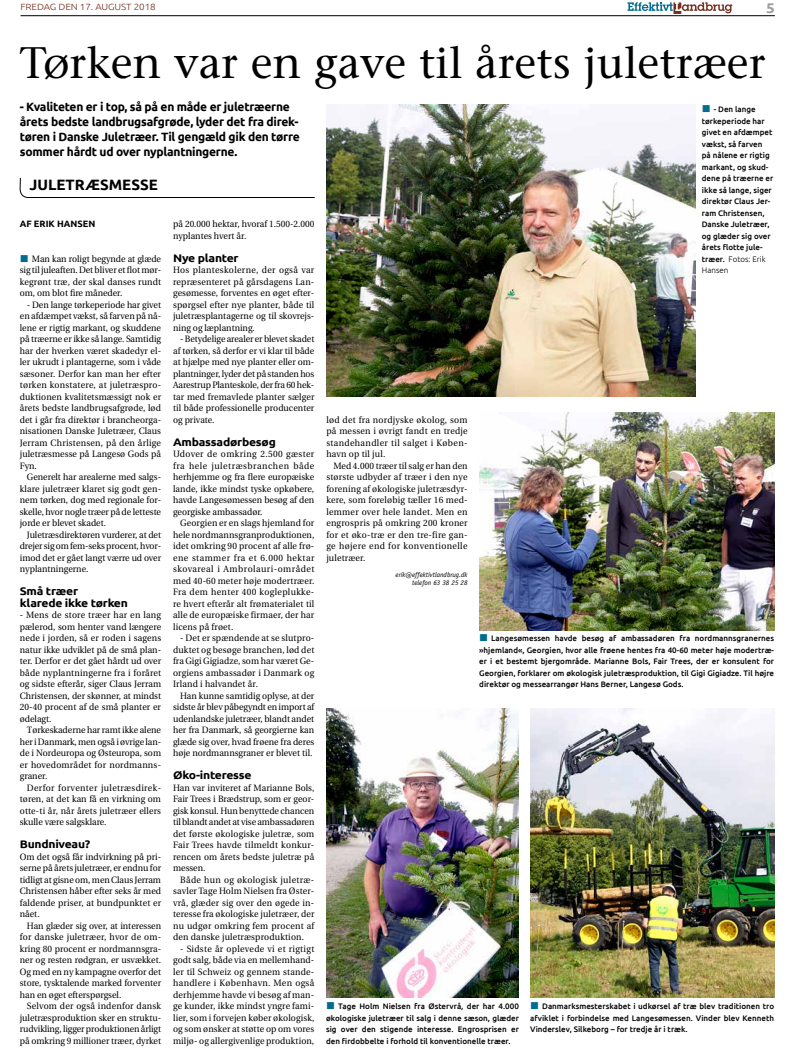
<style>
.page{position:relative;width:794px;height:1049px;background:#fff}
.page>*{position:absolute;margin:0;border:0;box-sizing:border-box;transform-origin:0 0}
.t1{font:500 44px "Stone Serif Std";color:#000}
.t2{font:700 15px "Ubuntu";color:#000}
.t3{font:700 14px "Ubuntu";color:#9d9d9c;scale:1.1 1}
.t4{font:700 12px/15px "Ubuntu";letter-spacing:-.02em;color:#000}
.t5{font:700 11px/11.5px "Ubuntu";letter-spacing:-.02em;color:#000;scale:1.1 1}
.t6{font:9.2px/11.5px "Utopia";letter-spacing:.005em;color:#000;text-align:justify;scale:.95 1}
.t7{font:700 9.2px "Ubuntu";color:#000}
.t8{font:300 9px "Ubuntu";letter-spacing:-.01em;color:#752f21;scale:1.1 1}
.t9{font:500 8px/11.5px "Ubuntu";color:#000;text-align:justify}
.t10{font:italic 7px/8px "Officina Sans";color:#000;text-align:right}
.s1{color:#006d90}
.s2{font-weight:300}
</style>
<div class="page">
<hr style="left:21px;top:15px;width:754px;height:1px;background:#000">
<svg style="left:627px;top:2px;width:105px;height:12px"></svg>
<img style="left:326px;top:105px;width:369px;height:292px">
<svg style="left:20px;top:177px;width:295px;height:21px"></svg>
<img style="left:479px;top:412px;width:295px;height:219px">
<img style="left:326px;top:708px;width:193px;height:289px">
<img style="left:530px;top:708px;width:244px;height:289px">
<p class="t8" style="left:21px;top:2px;width:124px">FREDAG DEN 17. AUGUST 2018</p>
<h3 class="t3" style="left:766px;top:-1px;width:9px">5</h3>
<h1 class="t1" style="left:20px;top:36px;width:747px">Tørken var en gave til årets juletræer</h1>
<h3 class="t4" style="left:20px;top:99px;width:281px">- Kvaliteten er i top, så på en måde er juletræerne årets bedste landbrugsafgrøde, lyder det fra direk&shy;tøren i Danske Juletræer. Til gengæld gik den tørre sommer hårdt ud over nyplantningerne.</h3>
<p class="t9" style="left:702px;top:103px;width:73px;text-align:left"><span class="s1">■</span> - Den lange tørkeperiode har givet en afdæmpet vækst, så farven på nålene er rigtig markant, og skud&shy;dene på træerne er ikke så lange, siger direktør Claus Jer&shy;ram Christensen,<br>Danske Juletræer, og glæder sig over årets flotte jule&shy;træer. <span class="s2">Fotos: Erik<br>Hansen</span></p>
<h2 class="t2" style="left:30px;top:176px;width:130px">JULETRÆSMESSE</h2>
<p class="t6" style="left:173px;top:219px;width:150px">på 20.000 hektar, hvoraf 1.500-2.000 nyplantes hvert år.</p>
<p class="t5" style="left:173px;top:252px;width:61px">Nye planter</p>
<p class="t6" style="left:173px;top:265px;width:150px">Hos planteskolerne, der også var repræsenteret på gårsdagens Lan&shy;gesømesse, forventes en øget efter&shy;spørgsel efter nye planter, både til juletræsplantagerne og til skovrejs&shy;ning og læplantning.</p>
<p class="t6" style="left:173px;top:334px;width:150px;text-indent:7px">- Betydelige arealer er blevet skadet af tørken, så derfor er vi klar til både at hjælpe med nye planter eller om&shy;plantninger, lyder det på standen hos Aarestrup Planteskole, der fra 60 hek&shy;tar med fremavlede planter sælger til både professionelle producenter og private.</p>
<p class="t5" style="left:173px;top:436px;width:95px">Ambassadørbesøg</p>
<p class="t6" style="left:173px;top:449px;width:150px">Udover de omkring 2.500 gæster fra hele juletræsbranchen både herhjemme og fra flere europæiske lande, ikke mindst tyske opkøbere, havde Langesømessen besøg af den georgiske ambassadør.</p>
<p class="t6" style="left:173px;top:518px;width:150px;text-indent:7px">Georgien er en slags hjemland for hele nordmannsgranproduktionen, idet omkring 90 procent af alle frø&shy;ene stammer fra et 6.000 hektar skovareal i Ambrolauri-området med 40-60 meter høje modertræer.<br>Fra dem henter 400 kogleplukke&shy;re hvert efterår alt frømaterialet til alle de europæiske firmaer, der har licens på frøet.</p>
<p class="t6" style="left:173px;top:633px;width:150px;text-indent:7px">- Det er spændende at se slutpro&shy;duktet og besøge branchen, lød det fra Gigi Gigiadze, som har været Ge&shy;orgiens ambassadør i Danmark og Irland i halvandet år.</p>
<p class="t6" style="left:173px;top:690px;width:150px;text-indent:7px">Han kunne samtidig oplyse, at der sidste år blev påbegyndt en import af udenlandske juletræer, blandt andet her fra Danmark, så georgierne kan glæde sig over, hvad frøene fra deres høje nordmannsgraner er blevet til.</p>
<p class="t5" style="left:173px;top:769px;width:73px">Øko-interesse</p>
<p class="t6" style="left:173px;top:782px;width:150px">Han var inviteret af Marianne Bols, Fair Trees i Brædstrup, som er geor&shy;gisk konsul. Hun benyttede chancen til blandt andet at vise ambassadøren det første økologiske juletræ, som Fair Trees havde tilmeldt konkur&shy;rencen om årets bedste juletræ på messen.</p>
<p class="t6" style="left:173px;top:874px;width:150px;text-indent:7px">Både hun og økologisk juletræ&shy;savler Tage Holm Nielsen fra Øster&shy;vrå, glæder sig over den øgede in&shy;teresse fra økologiske juletræer, der nu udgør omkring fem procent af den danske juletræsproduktion.</p>
<p class="t6" style="left:173px;top:943px;width:150px;text-indent:7px">- Sidste år oplevede vi et rigtigt godt salg, både via en mellemhand&shy;ler til Schweiz og gennem stande&shy;handlere i København. Men også derhjemme havde vi besøg af man&shy;ge kunder, ikke mindst yngre fami&shy;lier, som i forvejen køber økologisk, og som ønsker at støtte op om vores miljø- og allergivenlige produktion,</p>
<p class="t7" style="left:20px;top:218px;width:77px">AF ERIK HANSEN</p>
<p class="t6" style="left:20px;top:253px;width:150px"><span class="s1">■</span> Man kan roligt begynde at glæde sig til juleaften. Det bliver et flot mør&shy;kegrønt træ, der skal danses rundt om, om blot fire måneder.</p>
<p class="t6" style="left:20px;top:299px;width:150px;text-indent:7px">- Den lange tørkeperiode har givet en afdæmpet vækst, så farven på nå&shy;lene er rigtig markant, og skuddene på træerne er ikke så lange. Samtidig har der hverken været skadedyr el&shy;ler ukrudt i plantagerne, som i våde sæsoner. Derfor kan man her efter tørken konstatere, at juletræspro&shy;duktionen kvalitetsmæssigt nok er årets bedste landbrugsafgrøde, lød det i går fra direktør i brancheorga&shy;nisationen Danske Juletræer, Claus Jerram Christensen, på den årlige juletræsmesse på Langesø Gods på Fyn.</p>
<p class="t6" style="left:20px;top:472px;width:150px;text-indent:7px">Generelt har arealerne med salgs&shy;klare juletræer klaret sig godt gen&shy;nem tørken, dog med regionale for&shy;skelle, hvor nogle træer på de letteste jorde er blevet skadet.</p>
<p class="t6" style="left:20px;top:529px;width:150px;text-indent:7px">Juletræsdirektøren vurderer, at det drejer sig om fem-seks procent, hvor&shy;imod det er gået langt værre ud over nyplantningerne.</p>
<p class="t5" style="left:20px;top:585px;width:100px">Små træer<br>klarede ikke tørken</p>
<p class="t6" style="left:20px;top:610px;width:150px">- Mens de store træer har en lang pælerod, som henter vand længere nede i jorden, så er roden i sagens natur ikke udviklet på de små plan&shy;ter. Derfor er det gået hårdt ud over både nyplantningerne fra i foråret og sidste efterår, siger Claus Jerram Christensen, der skønner, at mindst 20-40 procent af de små planter er ødelagt.</p>
<p class="t6" style="left:20px;top:725px;width:150px;text-indent:7px">Tørkeskaderne har ramt ikke alene her i Danmark, men også i øvrige lan&shy;de i Nordeuropa og Østeuropa, som er hovedområdet for nordmanns&shy;graner.</p>
<p class="t6" style="left:20px;top:782px;width:150px;text-indent:7px">Derfor forventer juletræsdirek&shy;tøren, at det kan få en virkning om otte-ti år, når årets juletræer ellers skulle være salgsklare.</p>
<p class="t5" style="left:20px;top:838px;width:65px">Bundniveau?</p>
<p class="t6" style="left:20px;top:851px;width:150px">Om det også får indvirkning på pri&shy;serne på årets juletræer, er endnu for tidligt at gisne om, men Claus Jerram Christensen håber efter seks år med faldende priser, at bundpunktet er nået.</p>
<p class="t6" style="left:20px;top:920px;width:150px;text-indent:7px">Han glæder sig over, at interessen for danske juletræer, hvor de om&shy;kring 80 procent er nordmannsgra&shy;ner og resten rødgran, er usvækket.<br>Og med en ny kampagne overfor det store, tysktalende marked forventer han en øget efterspørgsel.</p>
<p class="t6" style="left:20px;top:1001px;width:150px;text-indent:7px">Selvom der også indenfor dansk juletræsproduktion sker en struktu&shy;rudvikling, ligger produktionen årligt på omkring 9 millioner træer, dyrket</p>
<p class="t6" style="left:326px;top:414px;width:150px">lød det fra nordjyske økolog, som på messen i øvrigt fandt en tredje standehandler til salget i Køben&shy;havn op til jul.</p>
<p class="t6" style="left:326px;top:460px;width:150px;text-indent:7px">Med 4.000 træer til salg er han den største udbyder af træer i den nye forening af økologiske juletræsdyr&shy;kere, som foreløbig tæller 16 med&shy;lemmer over hele landet. Men en engrospris på omkring 200 kroner for et øko-træ er den tre-fire gan&shy;ge højere end for konventionelle juletræer.</p>
<p class="t10" style="left:395px;top:570px;width:74px">erik@effektivtlandbrug.dk telefon 63 38 25 28</p>
<p class="t9" style="left:479px;top:632px;width:296px"><span class="s1">■</span> Langesømessen havde besøg af ambassadøren fra nordmannsgranernes »hjemland«, Georgien, hvor alle frøene hentes fra 40-60 meter høje modertræ&shy;er i et bestemt bjergområde. Marianne Bols, Fair Trees, der er konsulent for Georgien, forklarer om økologisk juletræsproduktion, til Gigi Gigiadze. Til højre direktør og messearrangør Hans Berner, Langesø Gods.</p>
<p class="t9" style="left:326px;top:1000px;width:194px"><span class="s1">■</span> Tage Holm Nielsen fra Østervrå, der har 4.000 økologiske juletræer til salg i denne sæson, glæder sig over den stigende interesse. Engrosprisen er den firdobbelte i forhold til konventionelle træer.</p>
<p class="t9" style="left:530px;top:1000px;width:245px"><span class="s1">■</span> Danmarksmesterskabet i udkørsel af træ blev traditionen tro afviklet i forbindelse med Langesømessen. Vinder blev Kenneth Vinderslev, Silkeborg – for tredje år i træk.</p>
</div>
